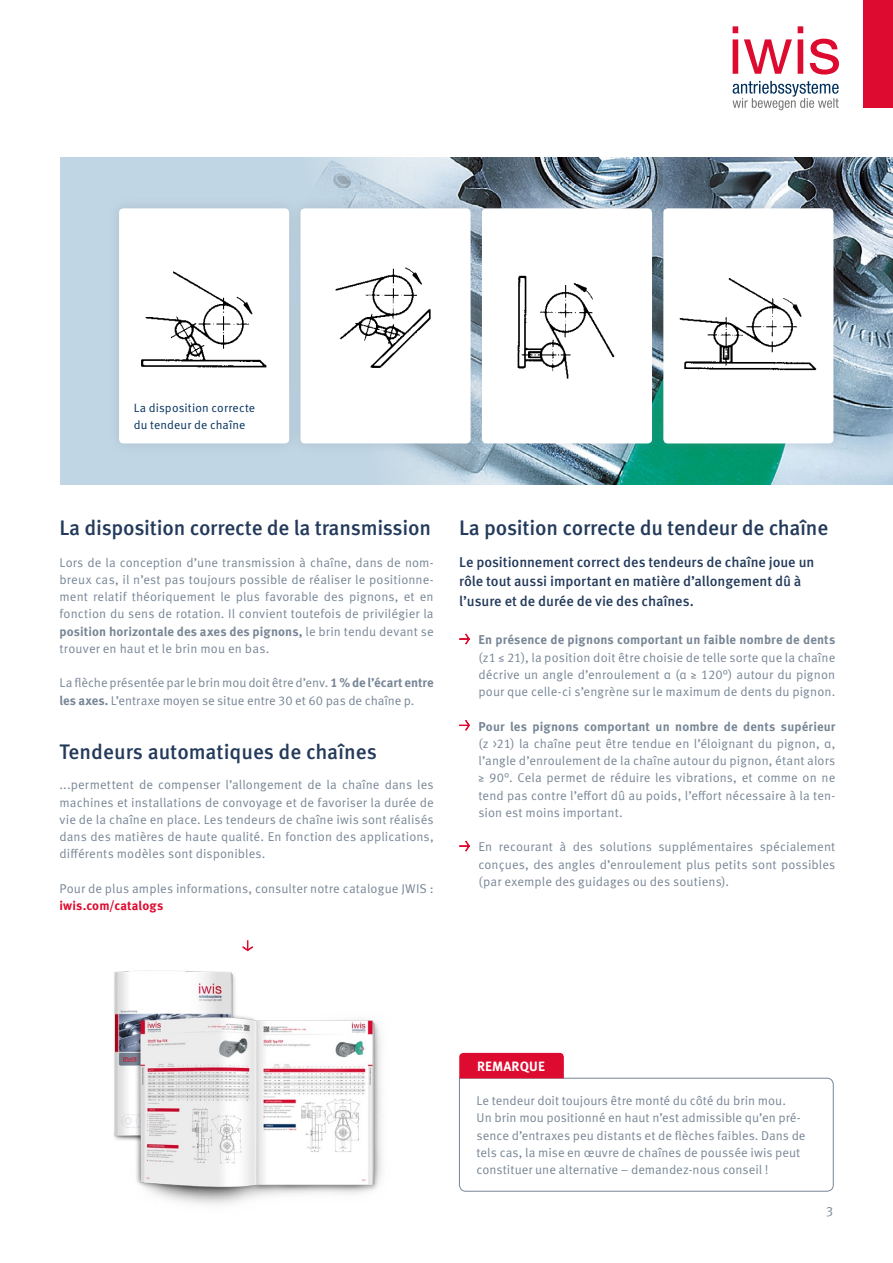
<style>
.page{position:relative;width:893px;height:1263px;background:#fff}
.page>*{position:absolute;margin:0;border:0;box-sizing:border-box;transform-origin:0 0}
.HEADLINE{font:500 21px "Meta OT";letter-spacing:-.01em;color:#233a5b}
.t1{font:500 14.25px/19.5px "Meta OT";letter-spacing:-.005em;color:#233a5b}
.t2{font:700 13.5px "Meta OT";letter-spacing:.01em;color:#fff}
.t3{font:13.5px "Meta OT";color:#788696}
.t4{font:12.75px/17.2px "Meta OT";letter-spacing:.005em;color:#788696;text-align:justify}
.t5{font:12px/16.5px "Meta OT";letter-spacing:.01em;color:#00305d}
.s1{font-weight:700}
.s2{font-weight:700;color:#dd0b2f}
.s3{font-family:"Meta Pro Norm"}
</style>
<div class="page">
<svg style="left:732px;top:81px;width:107px;height:29px"></svg>
<svg style="left:733px;top:26px;width:106px;height:49px"></svg>
<div style="left:863px;top:0;width:30px;height:108px;background:#dd0b2f"></div>
<div style="left:60px;top:158px;width:833px;height:327px;background:#c1d6e4"></div>
<img style="left:286px;top:157px;width:607px;height:328px">
<div style="left:107px;top:197px;width:194px;height:258px;background:#bdd2e0"></div>
<div style="left:119px;top:208px;width:170px;height:235px;background:#fff;border-radius:4px"></div>
<div style="left:289px;top:197px;width:193px;height:258px;background:#788696;opacity:.3"></div>
<div style="left:300px;top:208px;width:171px;height:235px;background:#fff;border-radius:4px"></div>
<div style="left:470px;top:197px;width:193px;height:258px;background:#788696;opacity:.3"></div>
<div style="left:482px;top:208px;width:170px;height:235px;background:#fff;border-radius:4px"></div>
<div style="left:652px;top:197px;width:193px;height:258px;background:#788696;opacity:.3"></div>
<div style="left:663px;top:208px;width:170px;height:235px;background:#fff;border-radius:4px"></div>
<img style="left:141px;top:271px;width:126px;height:97px">
<img style="left:335px;top:267px;width:96px;height:101px">
<img style="left:517px;top:275px;width:98px;height:104px">
<img style="left:679px;top:278px;width:138px;height:93px">
<svg style="left:459px;top:633px;width:11px;height:12px"></svg>
<svg style="left:459px;top:719px;width:11px;height:12px"></svg>
<svg style="left:459px;top:840px;width:11px;height:12px"></svg>
<svg style="left:459px;top:1053px;width:375px;height:138px"></svg>
<img style="left:114px;top:970px;width:268px;height:235px">
<svg style="left:242px;top:940px;width:12px;height:12px"></svg>
<p class="t5" style="left:134px;top:400px;width:123px">La disposition correcte du tendeur de chaîne</p>
<p class="HEADLINE" style="left:60px;top:514px;width:373px">La disposition correcte de la transmission</p>
<p class="t4" style="left:60px;top:554px;width:376px">Lors de la conception d’une transmission à chaîne, dans de nom&shy;breux cas, il n’est pas toujours possible de réaliser le positionne&shy;ment relatif théoriquement le plus favorable des pignons, et en fonction du sens de rotation. Il convient toutefois de privilégier la <span class="s1">position horizontale des axes des pignons,</span> le brin tendu devant se trouver en haut et le brin mou en bas.</p>
<p class="t4" style="left:60px;top:674px;width:376px">La flèche présentée par le brin mou doit être d’env. <span class="s1">1 % de l’écart entre les axes.</span> L’entraxe moyen se situe entre 30 et 60 pas de chaîne p.</p>
<p class="HEADLINE" style="left:60px;top:739px;width:319px">Tendeurs automatiques de chaînes</p>
<p class="t4" style="left:60px;top:776px;width:376px">...permettent de compenser l’allongement de la chaîne dans les machines et installations de convoyage et de favoriser la durée de vie de la chaîne en place. Les tendeurs de chaîne iwis sont réalisés dans des matières de haute qualité. En fonction des applications, différents modèles sont disponibles.</p>
<p class="t4" style="left:60px;top:880px;width:376px">Pour de plus amples informations, consulter notre catalogue JWIS : <span class="s2">iwis.com/catalogs</span></p>
<p class="HEADLINE" style="left:459px;top:514px;width:371px">La position correcte du tendeur de chaîne</p>
<p class="t1" style="left:459px;top:552px;width:357px">Le positionnement correct des tendeurs de chaîne joue un rôle tout aussi important en matière d’allongement dû à l’usure et de durée de vie des chaînes.</p>
<p class="t4" style="left:478px;top:631px;width:358px"><span class="s1">En présence de pignons comportant un faible nombre de dents </span>(z1 ≤ 21), la position doit être choisie de telle sorte que la chaîne décrive un angle d’enroulement <span class="s3">α</span> (<span class="s3">α</span> ≥ 120°) autour du pignon pour que celle-ci s’engrène sur le maximum de dents du pignon.</p>
<p class="t4" style="left:478px;top:718px;width:358px"><span class="s1">Pour les pignons comportant un nombre de dents supérieur </span>(z &gt;21) la chaîne peut être tendue en l’éloignant du pignon, <span class="s3">α</span>, l’angle d’enroulement de la chaîne autour du pignon, étant alors ≥ 90°. Cela permet de réduire les vibrations, et comme on ne tend pas contre l’effort dû au poids, l’effort nécessaire à la ten&shy;sion est moins important.</p>
<p class="t4" style="left:478px;top:838px;width:358px">En recourant à des solutions supplémentaires spécialement conçues, des angles d’enroulement plus petits sont possibles (par exemple des guidages ou des soutiens).</p>
<p class="t2" style="left:477px;top:1057px;width:69px">REMARQUE</p>
<p class="t4" style="left:477px;top:1092px;width:330px;text-align:left">Le tendeur doit toujours être monté du côté du brin mou.<br>Un brin mou positionné en haut n’est admissible qu’en pré&shy;sence d’entraxes peu distants et de flèches faibles. Dans de tels cas, la mise en œuvre de chaînes de poussée iwis peut constituer une alternative – demandez-nous conseil !</p>
<p class="t3" style="left:826px;top:1203px;width:9px">3</p>
</div>
